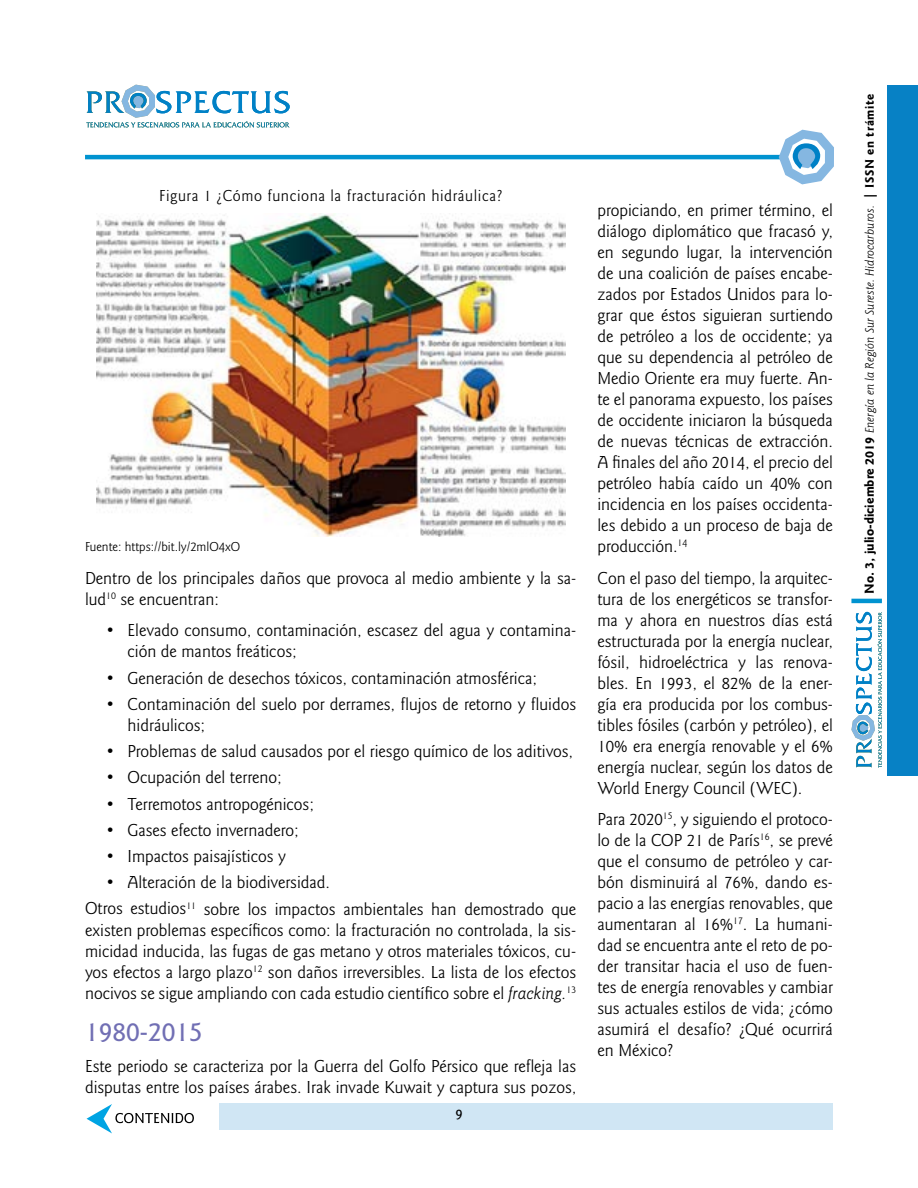
<style>
.page{position:relative;width:918px;height:1188px;background:#fff}
.page>*{position:absolute;margin:0;border:0;box-sizing:border-box;transform-origin:0 0}
.t1{font:500 28.5px "Goudy Sans Std";color:#716fb4}
.t2{font:18px/21px "Goudy Sans Std";color:#000}
.t3{font:16.5px "Goudy Sans Std";letter-spacing:.035em;color:#000}
.t4{font:500 15px "Goudy Sans Std";color:#000}
.t5{font:13.5px "Goudy Sans Std";color:#000}
.t6{font:italic 12.75px "Goudy Sans Std";color:#000}
.t7{font:700 12.75px "Goudy Sans Std";letter-spacing:.05em;color:#000}
.s1{font-style:italic}
.s2{font-weight:700;font-style:normal;font-size:13.5px}
</style>
<div class="page">
<div style="left:888px;top:86px;width:30px;height:690px;background:#0781c5"></div>
<hr style="left:851px;top:599px;width:31px;height:4px;background:#0093d0">
<svg style="left:851px;top:612px;width:31px;height:156px"></svg>
<img style="left:96px;top:213px;width:469px;height:323px">
<svg style="left:86px;top:84px;width:204px;height:44px"></svg>
<hr style="left:85px;top:155px;width:695px;height:4px;background:#0093d0">
<svg style="left:778px;top:129px;width:56px;height:56px"></svg>
<div style="left:85px;top:1103px;width:748px;height:26px;background:#d0e6f4"></div>
<div style="left:71px;top:1100px;width:148px;height:39px;background:#fff"></div>
<svg style="left:87px;top:1104px;width:107px;height:29px"></svg>
<p class="t3" style="left:159px;top:186px;width:344px">Figura 1 ¿Cómo funciona la fracturación hidráulica?</p>
<p class="t5" style="left:85px;top:539px;width:157px">Fuente: https://bit.ly/2mlO4xO</p>
<p class="t2" style="left:85px;top:568px;width:493px">Dentro de los principales daños que provoca al medio ambiente y la sa&shy;lud<sup>10</sup> se encuentran:</p>
<p class="t2" style="left:128px;top:620px;width:450px;text-indent:-21px">• Elevado consumo, contaminación, escasez del agua y contamina&shy;ción de mantos freáticos;</p>
<p class="t2" style="left:106px;top:667px;width:432px">• Generación de desechos tóxicos, contaminación atmosférica;</p>
<p class="t2" style="left:128px;top:694px;width:450px;text-indent:-21px">• Contaminación del suelo por derrames, flujos de retorno y fluidos hidráulicos;</p>
<p class="t2" style="left:106px;top:741px;width:468px">• Problemas de salud causados por el riesgo químico de los aditivos,</p>
<p class="t2" style="left:106px;top:767px;width:177px">• Ocupación del terreno;</p>
<p class="t2" style="left:106px;top:793px;width:209px">• Terremotos antropogénicos;</p>
<p class="t2" style="left:106px;top:820px;width:194px">• Gases efecto invernadero;</p>
<p class="t2" style="left:106px;top:846px;width:181px">• Impactos paisajísticos y</p>
<p class="t2" style="left:85px;top:870px;width:493px;line-height:26.2px;text-indent:21px">• Alteración de la biodiversidad.<br>Otros estudios<sup>11</sup> sobre los impactos ambientales han demostrado que</p>
<p class="t2" style="left:85px;top:919px;width:493px;text-align:justify">existen problemas específicos como: la fracturación no controlada, la sis&shy;micidad inducida, las fugas de gas metano y otros materiales tóxicos, cu&shy;yos efectos a largo plazo<sup>12</sup> son daños irreversibles. La lista de los efectos nocivos se sigue ampliando con cada estudio científico sobre el <span class="s1">fracking.</span><sup>13</sup></p>
<h1 class="t1" style="left:85px;top:1015px;width:120px">1980-2015</h1>
<p class="t2" style="left:85px;top:1056px;width:493px">Este periodo se caracteriza por la Guerra del Golfo Pérsico que refleja las disputas entre los países árabes. Irak invade Kuwait y captura sus pozos,</p>
<p class="t4" style="left:455px;top:1106px;width:9px">9</p>
<p class="t2" style="left:597px;top:200px;width:237px;text-align:justify">propiciando, en primer término, el diálogo diplomático que fracasó y, en segundo lugar, la intervención de una coalición de países encabe&shy;zados por Estados Unidos para lo&shy;grar que éstos siguieran surtiendo de petróleo a los de occidente; ya que su dependencia al petróleo de Medio Oriente era muy fuerte. An&shy;te el panorama expuesto, los países de occidente iniciaron la búsqueda de nuevas técnicas de extracción.<br>A finales del año 2014, el precio del petróleo había caído un 40% con incidencia en los países occidenta&shy;les debido a un proceso de baja de producción.<sup>14</sup></p>
<p class="t2" style="left:597px;top:568px;width:237px;text-align:justify">Con el paso del tiempo, la arquitec&shy;tura de los energéticos se transfor&shy;ma y ahora en nuestros días está estructurada por la energía nuclear, fósil, hidroeléctrica y las renova&shy;bles. En 1993, el 82% de la ener&shy;gía era producida por los combus&shy;tibles fósiles (carbón y petróleo), el 10% era energía renovable y el 6% energía nuclear, según los datos de World Energy Council (WEC).</p>
<p class="t2" style="left:597px;top:809px;width:237px;text-align:justify">Para 2020<sup>15</sup>, y siguiendo el protoco&shy;lo de la COP 21 de París<sup>16</sup>, se prevé que el consumo de petróleo y car&shy;bón disminuirá al 76%, dando es&shy;pacio a las energías renovables, que aumentaran al 16%<sup>17</sup>. La humani&shy;dad se encuentra ante el reto de po&shy;der transitar hacia el uso de fuen&shy;tes de energía renovables y cambiar sus actuales estilos de vida; ¿cómo asumirá el desafío? ¿Qué ocurrirá en México?</p>
<p class="t7" style="left:862px;top:199px;width:107px;rotate:-90deg">| ISSN en trámite</p>
<p class="t6" style="left:863px;top:594px;width:390px;rotate:-90deg"><span class="s2">No. 3, julio-diciembre 2019</span> Energía en la Región Sur Sureste. Hidrocarburos.</p>
</div>
